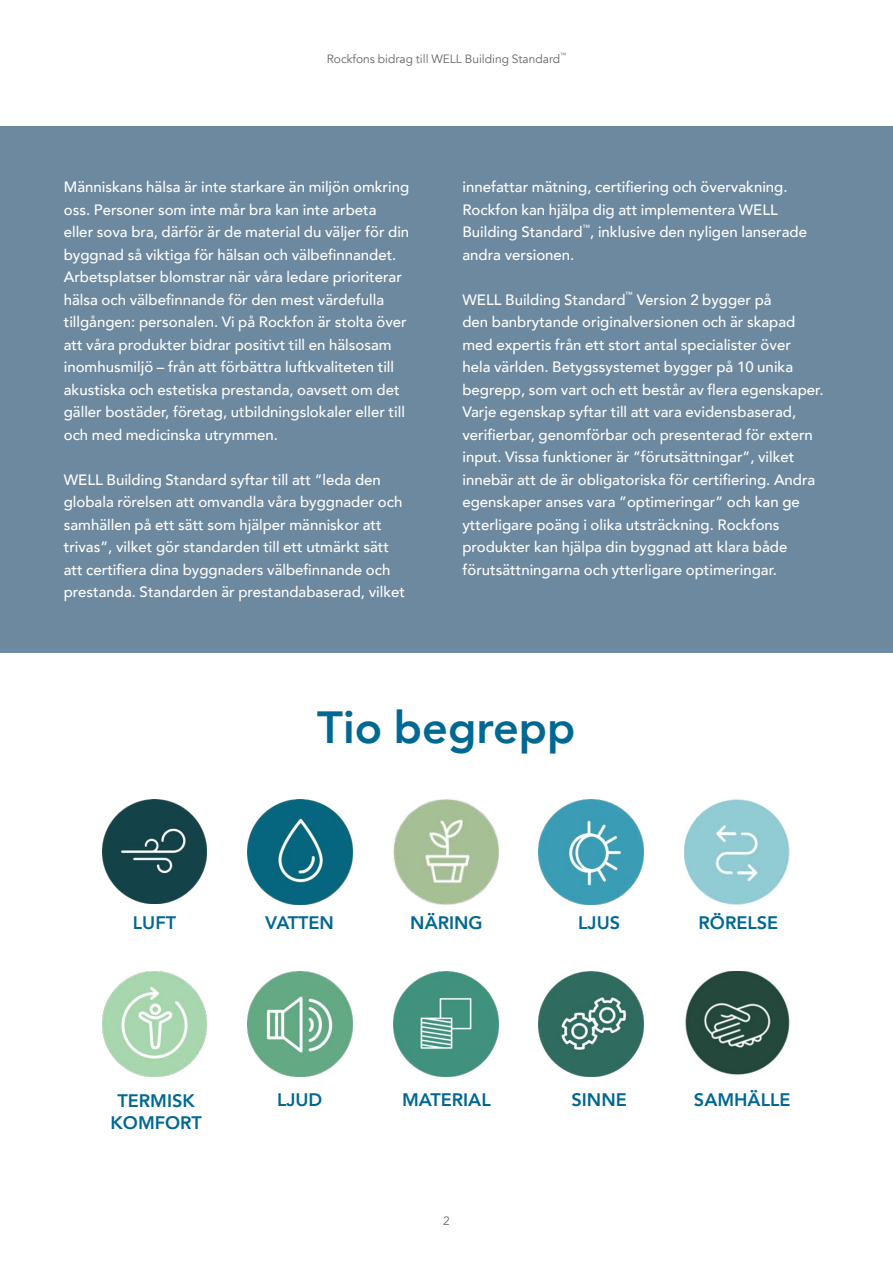
<style>
.page{position:relative;width:893px;height:1263px;background:#fff}
.page>*{position:absolute;margin:0;border:0;box-sizing:border-box;transform-origin:0 0}
.t1{font:800 45px "Avenir";color:#006892}
.t2{font:800 18.15px/21.8px "Avenir";color:#006892;text-align:center}
.t3{font:500 15px/22.5px "Avenir";color:#fff}
.t4{font:12px "Avenir";color:#636466}
.t5{font:500 7.5px "Avenir";color:#fff}
.t6{font:6px "Avenir";color:#636466}
</style>
<div class="page">
<div style="left:0;top:126px;width:893px;height:527px;background:#6d899f"></div>
<img style="left:103px;top:799px;width:104px;height:104px">
<img style="left:102px;top:972px;width:105px;height:105px">
<img style="left:393px;top:799px;width:105px;height:105px">
<img style="left:539px;top:972px;width:105px;height:105px">
<img style="left:248px;top:799px;width:105px;height:105px">
<img style="left:539px;top:799px;width:105px;height:105px">
<img style="left:684px;top:799px;width:105px;height:105px">
<img style="left:685px;top:972px;width:104px;height:103px">
<img style="left:393px;top:972px;width:105px;height:105px">
<img style="left:248px;top:972px;width:105px;height:105px">
<p class="t4" style="left:327px;top:52px;width:235px">Rockfons bidrag till WELL Building Standard</p>
<p class="t6" style="left:560px;top:51px;width:7px">™</p>
<p class="t3" style="left:64px;top:175px;width:347px">Människans hälsa är inte starkare än miljön omkring oss. Personer som inte mår bra kan inte arbeta eller sova bra, därför är de material du väljer för din byggnad så viktiga för hälsan och välbefinnandet.<br>Arbetsplatser blomstrar när våra ledare prioriterar hälsa och välbefinnande för den mest värdefulla tillgången: personalen. Vi på Rockfon är stolta över att våra produkter bidrar positivt till en hälsosam inomhusmiljö – från att förbättra luftkvaliteten till akustiska och estetiska prestanda, oavsett om det gäller bostäder, företag, utbildningslokaler eller till och med medicinska utrymmen.</p>
<p class="t3" style="left:64px;top:467px;width:343px">WELL Building Standard syftar till att ”leda den globala rörelsen att omvandla våra byggnader och samhällen på ett sätt som hjälper människor att trivas”, vilket gör standarden till ett utmärkt sätt att certifiera dina byggnaders välbefinnande och prestanda. Standarden är prestandabaserad, vilket</p>
<p class="t3" style="left:462px;top:175px;width:327px">innefattar mätning, certifiering och övervakning.<br>Rockfon kan hjälpa dig att implementera WELL<br>Building Standard</p>
<p class="t5" style="left:583px;top:221px;width:9px">™</p>
<p class="t3" style="left:590px;top:220px;width:218px">, inklusive den nyligen lanserade</p>
<p class="t3" style="left:462px;top:242px;width:114px">andra versionen.</p>
<p class="t3" style="left:462px;top:287px;width:165px">WELL Building Standard</p>
<p class="t5" style="left:625px;top:288px;width:9px">™</p>
<p class="t3" style="left:462px;top:287px;width:363px;text-indent:174px">Version 2 bygger på<br>den banbrytande originalversionen och är skapad med expertis från ett stort antal specialister över<br>hela världen. Betygssystemet bygger på 10 unika begrepp, som vart och ett består av flera egenskaper.<br>Varje egenskap syftar till att vara evidensbaserad, verifierbar, genomförbar och presenterad för extern input. Vissa funktioner är ”förutsättningar”, vilket innebär att de är obligatoriska för certifiering. Andra egenskaper anses vara ”optimeringar” och kan ge ytterligare poäng i olika utsträckning. Rockfons produkter kan hjälpa din byggnad att klara både förutsättningarna och ytterligare optimeringar.</p>
<p class="t2" style="left:133px;top:911px;width:45px">LUFT</p>
<h1 class="t1" style="left:317px;top:692px;width:260px">Tio begrepp</h1>
<p class="t2" style="left:265px;top:911px;width:70px">VATTEN</p>
<p class="t2" style="left:578px;top:911px;width:43px">LJUS</p>
<p class="t2" style="left:698px;top:911px;width:81px">RÖRELSE</p>
<p class="t2" style="left:410px;top:911px;width:74px">NÄRING</p>
<p class="t2" style="left:111px;top:1090px;width:93px">TERMISK<br>KOMFORT</p>
<p class="t2" style="left:277px;top:1088px;width:47px">LJUD</p>
<p class="t2" style="left:402px;top:1088px;width:90px">MATERIAL</p>
<p class="t2" style="left:694px;top:1088px;width:98px">SAMHÄLLE</p>
<p class="t2" style="left:571px;top:1088px;width:57px">SINNE</p>
<p class="t4" style="left:443px;top:1213px;width:8px">2</p>
</div>
